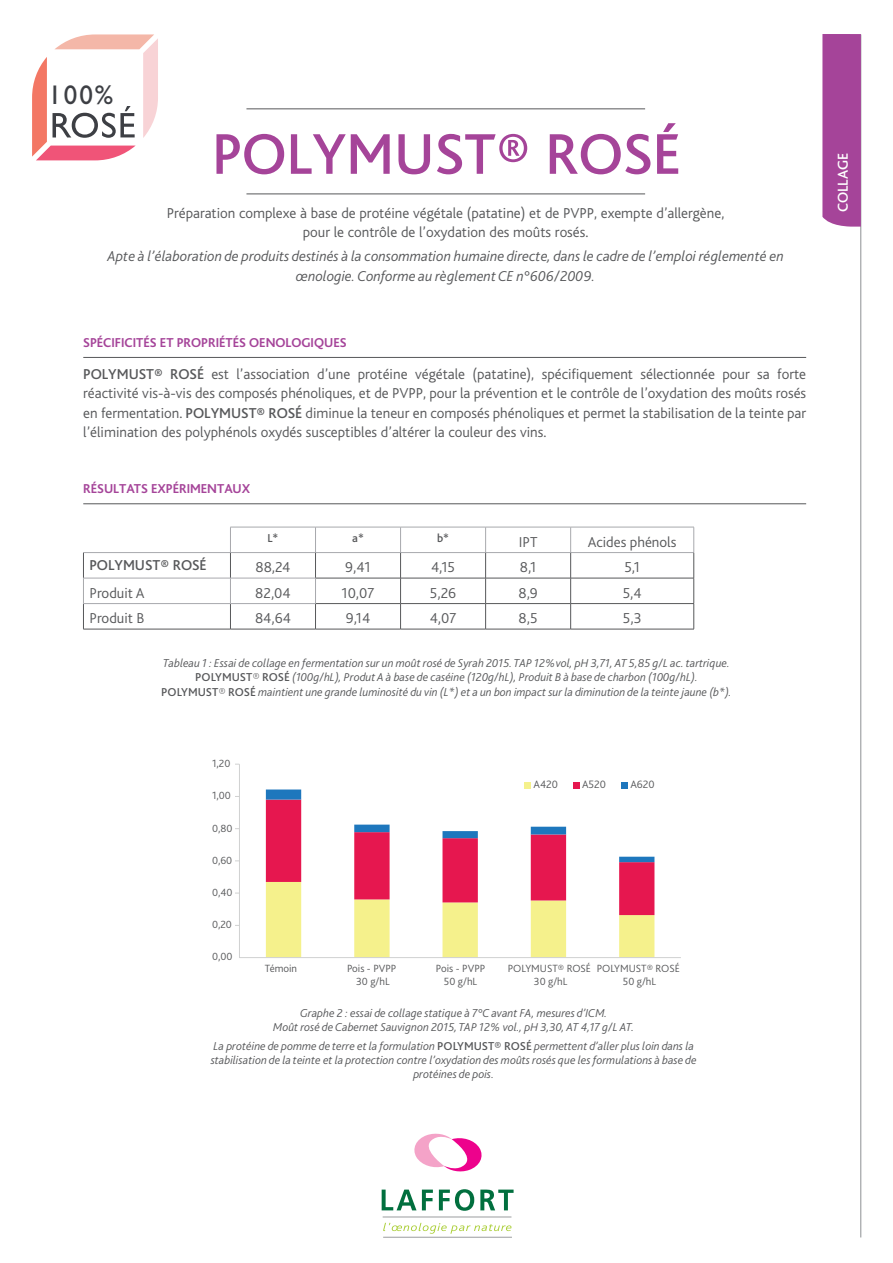
<style>
.page{position:relative;width:893px;height:1263px;background:#fff}
.page>*{position:absolute;margin:0;border:0;box-sizing:border-box;transform-origin:0 0}
.t1{font:500 60px "Bliss";color:#a54499}
.t2{font:27.15px "Gill Sans Std";color:#3d3f44}
.Texte{font:300 15px/19.5px "Bliss";color:#57585a;text-align:center}
.Texte-2{font:italic 300 15px/19.5px "Bliss 2";color:#57585a;text-align:center}
.Texte-3{font:300 15px "Bliss 2";color:#57585a}
.Texte-4{font:500 15px "Bliss";color:#57585a}
.Texte-5{font:500 15px "Bliss";color:#fff}
.Titres_chapitres{font:700 13.5px "Bliss";color:#a54499}
.Texte-6{font:italic 300 12px/14.4px "Bliss 2";color:#57585a;text-align:center}
.Texte-7{font:500 12px "Bliss";color:#57585a}
.t3{font:300 11.25px "Bliss 2";letter-spacing:-.005em;color:#57585a}
.t4{font:300 10.95px/13.2px "Bliss 2";color:#57585a;text-align:center}
.s1{font-weight:500}
.s2{font-weight:500;font-style:normal}
.s3{font-weight:200}
</style>
<div class="page">
<hr style="left:246px;top:108px;width:399px;height:1px;background:#57585a">
<hr style="left:246px;top:194px;width:399px;height:1px;background:#57585a">
<hr style="left:83px;top:357px;width:723px;height:1px;background:#57585a">
<hr style="left:860px;top:34px;width:1px;height:1203px;background:#939598">
<div style="left:822px;top:34px;width:39px;height:193px;background:#a54499"></div>
<svg style="left:414px;top:1134px;width:68px;height:38px"></svg>
<svg style="left:382px;top:1189px;width:34px;height:21px"></svg>
<svg style="left:422px;top:1189px;width:11px;height:21px"></svg>
<svg style="left:439px;top:1189px;width:35px;height:22px"></svg>
<svg style="left:480px;top:1189px;width:34px;height:21px"></svg>
<svg style="left:383px;top:1223px;width:128px;height:11px"></svg>
<hr style="left:383px;top:1217px;width:128px;height:1px;background:#9b9da0">
<hr style="left:383px;top:1237px;width:129px;height:1px;background:#9b9da0">
<hr style="left:83px;top:503px;width:723px;height:1px;background:#57585a">
<svg style="left:32px;top:34px;width:126px;height:126px"></svg>
<hr style="left:239px;top:764px;width:1px;height:193px;background:#d0d1d1">
<hr style="left:239px;top:957px;width:442px;height:1px;background:#d0d1d1">
<svg style="left:266px;top:782px;width:388px;height:175px"></svg>
<hr style="left:230px;top:527px;width:85px;height:1px;background:#a8a9ad">
<hr style="left:315px;top:527px;width:86px;height:1px;background:#a8a9ad">
<hr style="left:401px;top:527px;width:85px;height:1px;background:#a8a9ad">
<hr style="left:486px;top:527px;width:85px;height:1px;background:#a8a9ad">
<hr style="left:571px;top:527px;width:123px;height:1px;background:#a8a9ad">
<hr style="left:230px;top:552px;width:85px;height:1px;background:#a8a9ad">
<hr style="left:315px;top:552px;width:86px;height:1px;background:#a8a9ad">
<hr style="left:401px;top:552px;width:85px;height:1px;background:#a8a9ad">
<hr style="left:486px;top:552px;width:85px;height:1px;background:#a8a9ad">
<hr style="left:571px;top:552px;width:123px;height:1px;background:#a8a9ad">
<hr style="left:83px;top:552px;width:147px;height:1px;background:#a8a9ad">
<hr style="left:315px;top:578px;width:86px;height:1px;background:#57585a">
<hr style="left:401px;top:578px;width:85px;height:1px;background:#57585a">
<hr style="left:486px;top:578px;width:85px;height:1px;background:#57585a">
<hr style="left:571px;top:578px;width:123px;height:1px;background:#57585a">
<hr style="left:315px;top:603px;width:86px;height:1px;background:#57585a">
<hr style="left:401px;top:603px;width:85px;height:1px;background:#57585a">
<svg style="left:400px;top:527px;width:1px;height:102px"></svg>
<hr style="left:486px;top:603px;width:85px;height:1px;background:#57585a">
<svg style="left:485px;top:527px;width:1px;height:102px"></svg>
<hr style="left:571px;top:603px;width:123px;height:1px;background:#57585a">
<svg style="left:570px;top:527px;width:1px;height:102px"></svg>
<svg style="left:693px;top:527px;width:1px;height:102px"></svg>
<hr style="left:83px;top:629px;width:147px;height:1px;background:#57585a">
<hr style="left:230px;top:629px;width:85px;height:1px;background:#57585a">
<hr style="left:315px;top:629px;width:86px;height:1px;background:#57585a">
<hr style="left:401px;top:629px;width:85px;height:1px;background:#57585a">
<hr style="left:486px;top:629px;width:85px;height:1px;background:#57585a">
<hr style="left:571px;top:629px;width:123px;height:1px;background:#57585a">
<hr style="left:83px;top:578px;width:147px;height:1px;background:#a8a9ad">
<svg style="left:83px;top:553px;width:1px;height:76px"></svg>
<hr style="left:230px;top:578px;width:86px;height:1px;background:#a8a9ad">
<svg style="left:230px;top:527px;width:1px;height:102px"></svg>
<svg style="left:315px;top:527px;width:1px;height:102px"></svg>
<hr style="left:83px;top:603px;width:147px;height:1px;background:#a8a9ad">
<hr style="left:230px;top:603px;width:86px;height:1px;background:#a8a9ad">
<p class="t2" style="left:48px;top:79px;width:67px">100%</p>
<p class="t1" style="left:212px;top:123px;width:470px">POLYMUST® ROSÉ</p>
<p class="Texte" style="left:167px;top:203px;width:559px">Préparation complexe à base de protéine végétale (patatine) et de PVPP, exempte d’allergène, pour le contrôle de l’oxydation des moûts rosés.</p>
<p class="Texte-2" style="left:107px;top:246px;width:678px">Apte à l’élaboration de produits destinés à la consommation humaine directe, dans le cadre de l’emploi réglementé en œnologie. Conforme au règlement CE n°606/2009.</p>
<p class="Titres_chapitres" style="left:83px;top:335px;width:265px">SPÉCIFICITÉS ET PROPRIÉTÉS OENOLOGIQUES</p>
<p class="Texte" style="left:83px;top:364px;width:724px;text-align:justify"><span class="s1">POLYMUST® ROSÉ</span> est l’association d’une protéine végétale (patatine), spécifiquement sélectionnée pour sa forte réactivité vis-à-vis des composés phénoliques, et de PVPP, pour la prévention et le contrôle de l’oxydation des moûts rosés en fermentation. <span class="s1">POLYMUST® ROSÉ</span> diminue la teneur en composés phénoliques et permet la stabilisation de la teinte par l’élimination des polyphénols oxydés susceptibles d’altérer la couleur des vins.</p>
<p class="Titres_chapitres" style="left:83px;top:481px;width:168px">RÉSULTATS EXPÉRIMENTAUX</p>
<p class="Texte-7" style="left:267px;top:532px;width:12px">L*</p>
<p class="Texte-7" style="left:352px;top:532px;width:13px">a*</p>
<p class="Texte-7" style="left:437px;top:532px;width:14px">b*</p>
<p class="Texte-3" style="left:519px;top:532px;width:20px">IPT</p>
<p class="Texte-3" style="left:588px;top:532px;width:90px">Acides phénols</p>
<p class="Texte-4" style="left:89px;top:557px;width:119px">POLYMUST® ROSÉ</p>
<p class="Texte-3" style="left:255px;top:558px;width:36px">88,24</p>
<p class="Texte-3" style="left:345px;top:558px;width:27px">9,41</p>
<p class="Texte-3" style="left:431px;top:558px;width:25px">4,15</p>
<p class="Texte-3" style="left:520px;top:558px;width:18px">8,1</p>
<p class="Texte-3" style="left:624px;top:558px;width:17px">5,1</p>
<p class="Texte-3" style="left:89px;top:583px;width:57px">Produit A</p>
<p class="Texte-3" style="left:255px;top:583px;width:37px">82,04</p>
<p class="Texte-3" style="left:342px;top:583px;width:34px">10,07</p>
<p class="Texte-3" style="left:430px;top:583px;width:28px">5,26</p>
<p class="Texte-3" style="left:518px;top:583px;width:21px">8,9</p>
<p class="Texte-3" style="left:623px;top:583px;width:21px">5,4</p>
<p class="Texte-3" style="left:89px;top:609px;width:57px">Produit B</p>
<p class="Texte-3" style="left:255px;top:609px;width:37px">84,64</p>
<p class="Texte-3" style="left:346px;top:609px;width:26px">9,14</p>
<p class="Texte-3" style="left:430px;top:609px;width:28px">4,07</p>
<p class="Texte-3" style="left:519px;top:609px;width:21px">8,5</p>
<p class="Texte-3" style="left:623px;top:609px;width:20px">5,3</p>
<p class="Texte-6" style="left:163px;top:655px;width:568px">Tableau 1 : Essai de collage en fermentation sur un moût rosé de Syrah 2015. TAP 12%vol, pH 3,71, AT 5,85 g/L ac. tartrique.<br><span class="s2">POLYMUST</span><span class="s3">®</span> <span class="s2">ROSÉ</span> (100g/hL), Produt A à base de caséine (120g/hL), Produit B à base de charbon (100g/hL).</p>
<p class="Texte-6" style="left:161px;top:684px;width:572px"><span class="s2">POLYMUST</span><span class="s3">®</span> <span class="s2">ROSÉ</span> maintient une grande luminosité du vin (L*) et a un bon impact sur la diminution de la teinte jaune (b*).</p>
<p class="t4" style="left:212px;top:756px;width:20px">1,20</p>
<p class="t4" style="left:212px;top:789px;width:20px">1,00</p>
<p class="t4" style="left:212px;top:821px;width:22px">0,80</p>
<p class="t4" style="left:212px;top:853px;width:22px">0,60</p>
<p class="t4" style="left:212px;top:885px;width:22px">0,40</p>
<p class="t4" style="left:212px;top:918px;width:21px">0,20</p>
<p class="t4" style="left:212px;top:950px;width:22px">0,00</p>
<p class="t4" style="left:265px;top:961px;width:34px">Témoin</p>
<p class="t3" style="left:534px;top:778px;width:26px">A420</p>
<p class="t3" style="left:582px;top:778px;width:25px">A520</p>
<p class="t3" style="left:630px;top:778px;width:26px">A620</p>
<p class="t4" style="left:347px;top:961px;width:51px">Pois - PVPP<br>30 g/hL</p>
<p class="t4" style="left:436px;top:961px;width:51px">Pois - PVPP<br>50 g/hL</p>
<p class="t4" style="left:508px;top:961px;width:85px">POLYMUST® ROSÉ<br>30 g/hL</p>
<p class="t4" style="left:597px;top:961px;width:85px">POLYMUST® ROSÉ<br>50 g/hL</p>
<p class="Texte-6" style="left:273px;top:1005px;width:362px">Graphe 2 : essai de collage statique à 7°C avant FA, mesures d’ICM.<br>Moût rosé de Cabernet Sauvignon 2015, TAP 12% vol., pH 3,30, AT 4,17 g/L AT.</p>
<p class="Texte-6" style="left:211px;top:1038px;width:487px">La protéine de pomme de terre et la formulation <span class="s2">POLYMUST® ROSÉ</span> permettent d’aller plus loin dans la stabilisation de la teinte et la protection contre l’oxydation des moûts rosés que les formulations à base de protéines de pois.</p>
<p class="Texte-5" style="left:835px;top:212px;width:61px;rotate:-90deg">COLLAGE</p>
</div>
